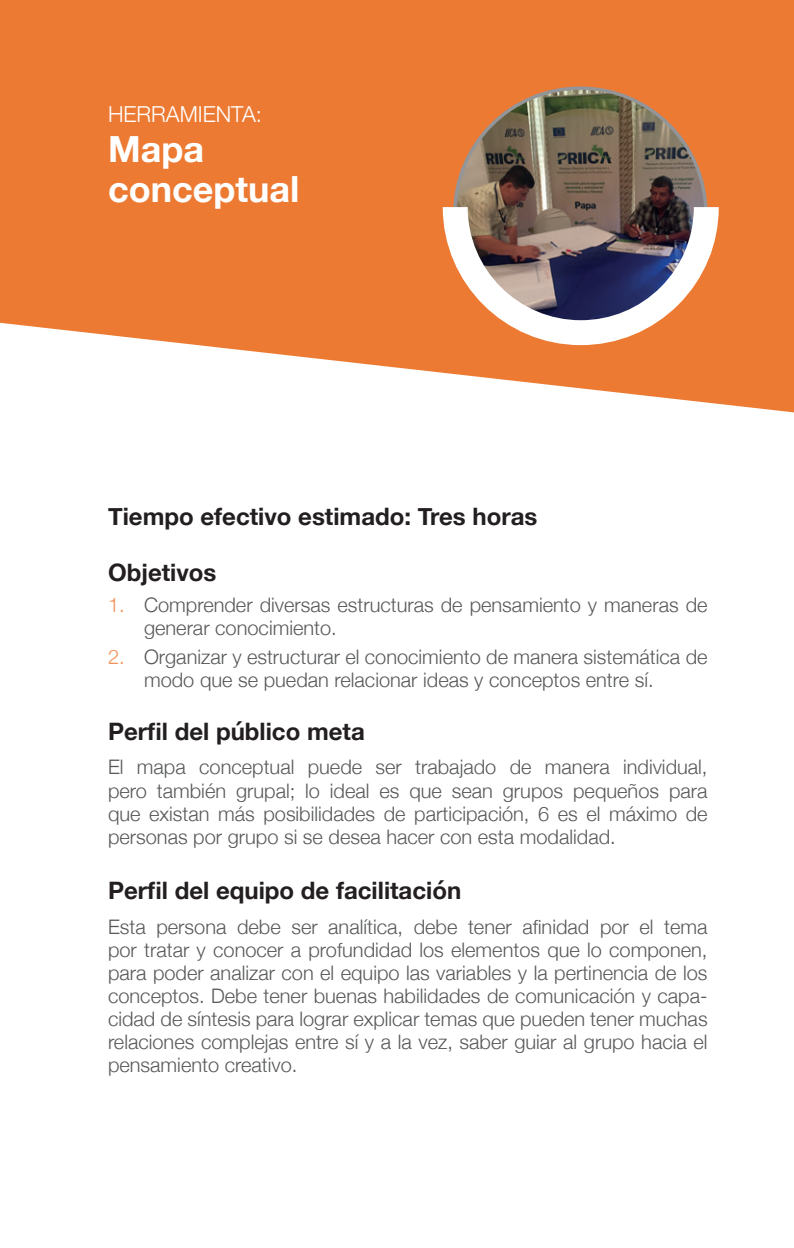
<style>
.page{position:relative;width:794px;height:1248px;background:#fff}
.page>*{position:absolute;margin:0;border:0;box-sizing:border-box;transform-origin:0 0}
.TIT_01_B{font:700 36px/40px "Helvetica Neue";color:#fff}
.TIT02{font:700 24px "Helvetica Neue";color:#231f20}
.TIT_01_B-2{font:300 22px "Helvetica Neue";color:#fff}
.BODY{font:300 20px/23px "Helvetica Neue";color:#57585a}
.s1{color:#f19155}
</style>
<div class="page">
<svg style="left:0;top:0;width:794px;height:412px;background:#ef8b4d"></svg>
<img style="left:455px;top:88px;width:251px;height:251px;border-radius:125px">
<svg style="left:443px;top:207px;width:275px;height:138px"></svg>
<p class="TIT_01_B-2" style="left:108px;top:96px;width:155px">HERRAMIENTA:</p>
<p class="TIT_01_B" style="left:108px;top:130px;width:193px">Mapa conceptual</p>
<p class="TIT02" style="left:108px;top:497px;width:431px">Tiempo efectivo estimado: Tres horas</p>
<p class="TIT02" style="left:108px;top:553px;width:110px">Objetivos</p>
<p class="BODY" style="left:144px;top:592px;width:565px;text-indent:-36px"><span class="s1">1.</span> Comprender diversas estructuras de pensamiento y maneras de generar conocimiento.</p>
<p class="BODY" style="left:144px;top:644px;width:565px;text-indent:-36px"><span class="s1">2.</span> Organizar y estructurar el conocimiento de manera sistemática de modo que se puedan relacionar ideas y conceptos entre sí.</p>
<p class="TIT02" style="left:108px;top:712px;width:258px">Perfil del público meta</p>
<p class="BODY" style="left:108px;top:754px;width:601px;text-align:justify">El mapa conceptual puede ser trabajado de manera individual, pero también grupal; lo ideal es que sean grupos pequeños para que existan más posibilidades de participación, 6 es el máximo de personas por grupo si se desea hacer con esta modalidad.</p>
<p class="TIT02" style="left:108px;top:871px;width:355px">Perfil del equipo de facilitación</p>
<p class="BODY" style="left:108px;top:913px;width:601px;text-align:justify">Esta persona debe ser analítica, debe tener afinidad por el tema por tratar y conocer a profundidad los elementos que lo componen, para poder analizar con el equipo las variables y la pertinencia de los conceptos. Debe tener buenas habilidades de comunicación y capa&shy;cidad de síntesis para lograr explicar temas que pueden tener muchas relaciones complejas entre sí y a la vez, saber guiar al grupo hacia el pensamiento creativo.</p>
</div>
